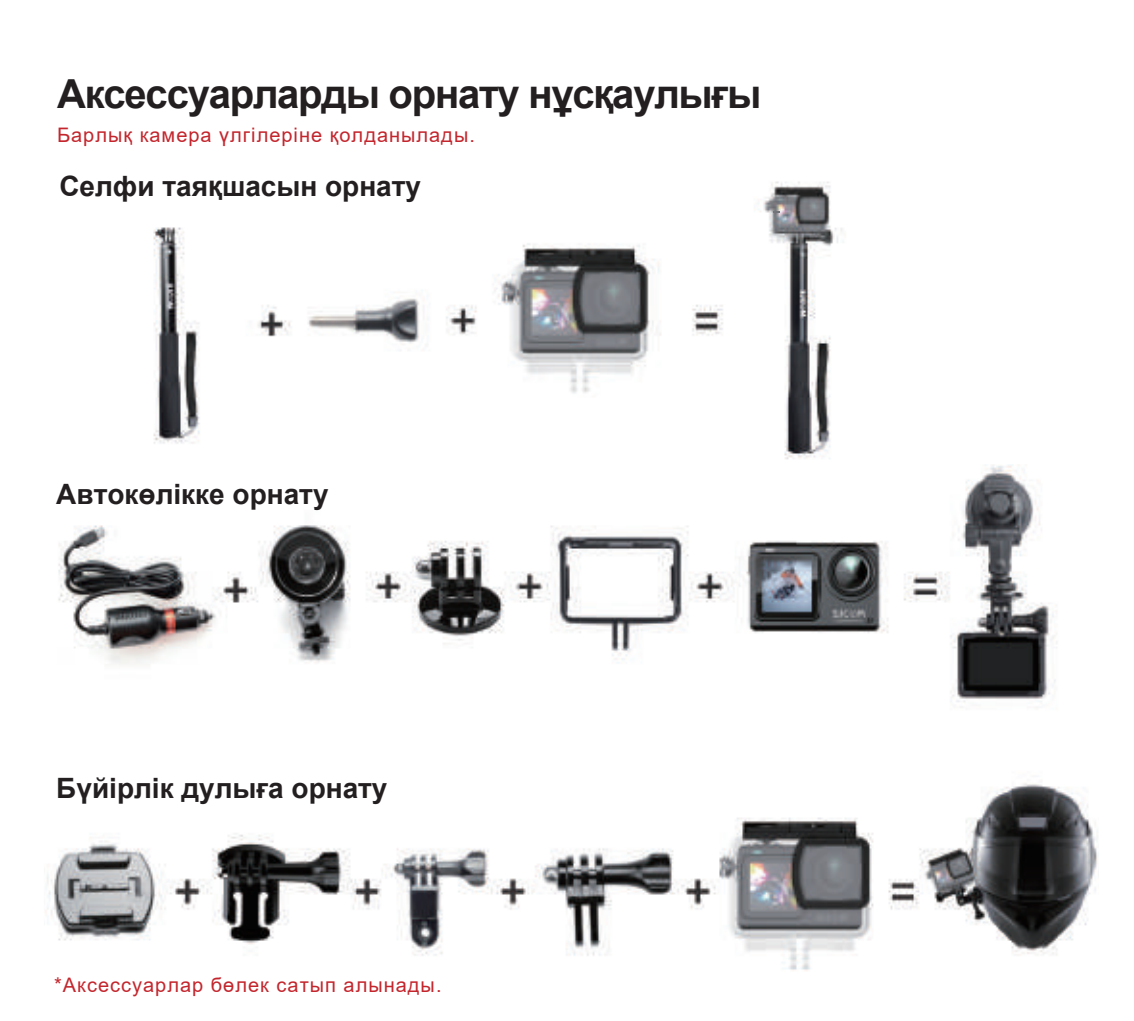
<style>
.page{position:relative;width:1134px;height:1021px;background:#fff}
.page>*{position:absolute;margin:0;border:0;box-sizing:border-box;transform-origin:0 0}
.t1{font:700 40px "Arial";letter-spacing:-.03em;color:#231f20}
.t2{font:700 28px "Arial";color:#231f20}
.t3{font:20px "Arial";letter-spacing:.05em;color:#c3262d}
.s1{font-style:inherit}
</style>
<div class="page">
<img style="left:153px;top:181px;width:690px;height:279px">
<img style="left:45px;top:464px;width:1054px;height:507px">
<svg style="left:773px;top:211px;width:6px;height:2px"></svg>
<h1 class="t1" style="left:57px;top:66px;width:706px"><span class="s1">Аксессуарлар</span>ды орнату нұсқаулығы</h1>
<p class="t3" style="left:57px;top:122px;width:419px">Барлық камера үлгілеріне қолданылады.</p>
<h2 class="t2" style="left:59px;top:167px;width:363px">Селфи таяқшасын орнату</h2>
<h2 class="t2" style="left:56px;top:474px;width:274px">Автокөлікке орнату</h2>
<h2 class="t2" style="left:56px;top:768px;width:333px">Бүйірлік дулыға орнату</h2>
<p class="t3" style="left:54px;top:971px;width:389px">*Аксессуарлар бөлек сатып алынады.</p>
</div>
